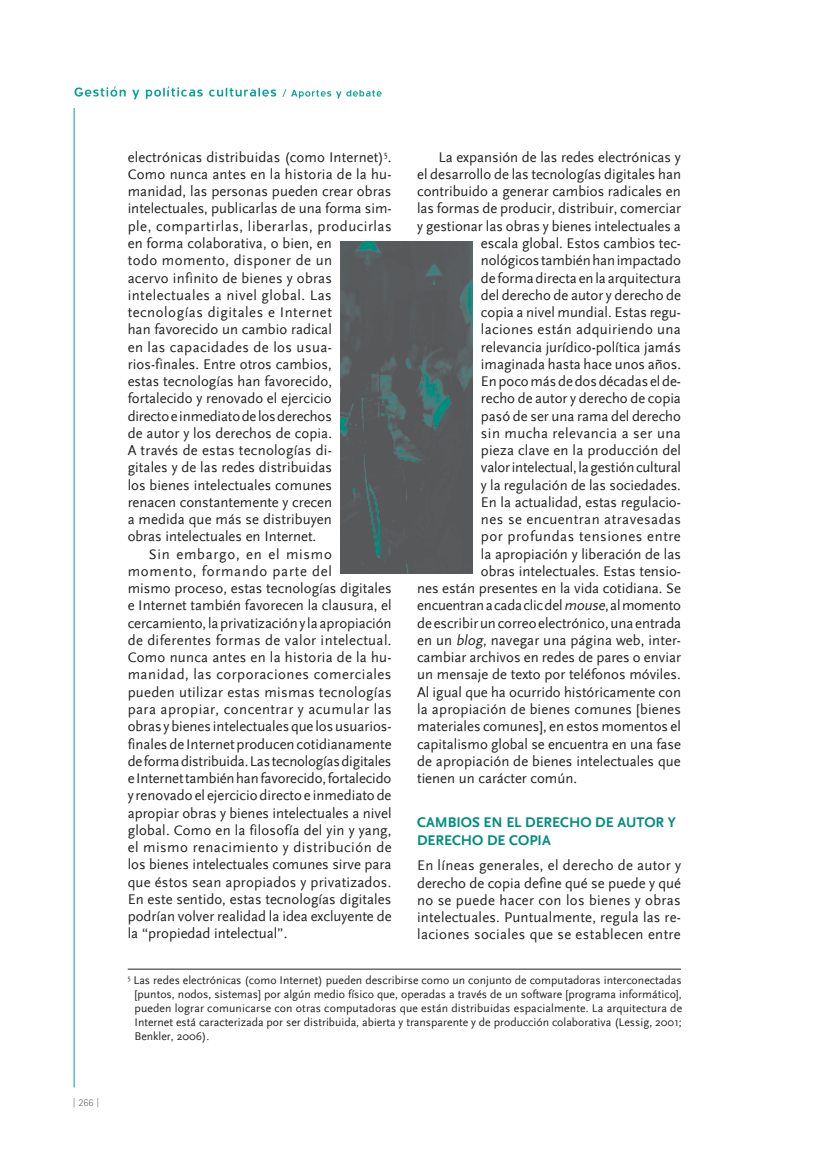
<style>
.page{position:relative;width:830px;height:1170px;background:#fff}
.page>*{position:absolute;margin:0;border:0;box-sizing:border-box;transform-origin:0 0}
.IC_cpo_de_texto_1{font:14.7px/17.2px "Scala Sans";color:#231f20}
.IC_cpo_de_texto_1-2{font:14.7px "Scala Sans";letter-spacing:.03em;color:#231f20}
.IC_subtitulo_nota{font:700 14.7px/18px "Scala Sans";color:#008e7f}
.IC_cpo_de_texto_1-3{font:14.7px "Scala Sans";letter-spacing:.02em;color:#231f20}
.IC_cpo_de_texto_1-4{font:14.7px "Scala Sans";letter-spacing:.035em;color:#231f20}
.IC_notas_al_pie{font:11.7px/14.1px "Scala Sans";color:#231f20;text-align:justify}
.t1{font:300 10.5px "Rotis Sans Serif";color:#6c6d70}
.s1{font-style:italic}
</style>
<div class="page">
<svg style="left:74px;top:86px;width:307px;height:13px"></svg>
<hr style="left:128px;top:968px;width:552px;height:1px;background:#231f20">
<img style="left:340px;top:242px;width:132px;height:331px">
<hr style="left:74px;top:108px;width:1px;height:979px;background:#03a197">
<p class="t1" style="left:72px;top:1096px;width:29px">| 266 |</p>
<p class="IC_cpo_de_texto_1" style="left:438px;top:148px;width:244px">La expansión de las redes electrónicas y</p>
<p class="IC_cpo_de_texto_1" style="left:417px;top:166px;width:265px">el desarrollo de las tecnologías digitales han</p>
<p class="IC_cpo_de_texto_1" style="left:417px;top:183px;width:265px">contribuido a generar cambios radicales en</p>
<p class="IC_cpo_de_texto_1" style="left:417px;top:200px;width:265px">las formas de producir, distribuir, comerciar</p>
<p class="IC_cpo_de_texto_1" style="left:417px;top:217px;width:265px">y gestionar las obras y bienes intelectuales a</p>
<p class="IC_cpo_de_texto_1" style="left:480px;top:235px;width:201px">escala global. Estos cambios tec-</p>
<p class="IC_cpo_de_texto_1" style="left:480px;top:252px;width:201px">nológicos también han impactado</p>
<p class="IC_cpo_de_texto_1" style="left:480px;top:269px;width:201px">de forma directa en la arquitectura</p>
<p class="IC_cpo_de_texto_1" style="left:480px;top:286px;width:201px">del derecho de autor y derecho de</p>
<p class="IC_cpo_de_texto_1" style="left:480px;top:304px;width:201px">copia a nivel mundial. Estas regu-</p>
<p class="IC_cpo_de_texto_1-3" style="left:480px;top:321px;width:201px">laciones están adquiriendo una</p>
<p class="IC_cpo_de_texto_1" style="left:480px;top:338px;width:201px">relevancia jurídico-política jamás</p>
<p class="IC_cpo_de_texto_1" style="left:480px;top:355px;width:201px">imaginada hasta hace unos años.</p>
<p class="IC_cpo_de_texto_1" style="left:480px;top:373px;width:201px">En poco más de dos décadas el de-</p>
<p class="IC_cpo_de_texto_1" style="left:480px;top:390px;width:201px">recho de autor y derecho de copia</p>
<p class="IC_cpo_de_texto_1" style="left:480px;top:407px;width:201px">pasó de ser una rama del derecho</p>
<p class="IC_cpo_de_texto_1-2" style="left:480px;top:425px;width:201px">sin mucha relevancia a ser una</p>
<p class="IC_cpo_de_texto_1" style="left:480px;top:442px;width:201px">pieza clave en la producción del</p>
<p class="IC_cpo_de_texto_1" style="left:480px;top:459px;width:201px">valor intelectual, la gestión cultural</p>
<p class="IC_cpo_de_texto_1" style="left:480px;top:476px;width:201px">y la regulación de las sociedades.</p>
<p class="IC_cpo_de_texto_1" style="left:480px;top:493px;width:201px">En la actualidad, estas regulacio-</p>
<p class="IC_cpo_de_texto_1-2" style="left:480px;top:511px;width:201px">nes se encuentran atravesadas</p>
<p class="IC_cpo_de_texto_1-4" style="left:480px;top:528px;width:201px">por profundas tensiones entre</p>
<p class="IC_cpo_de_texto_1" style="left:480px;top:545px;width:201px">la apropiación y liberación de las</p>
<p class="IC_cpo_de_texto_1" style="left:480px;top:562px;width:201px">obras intelectuales. Estas tensio-</p>
<p class="IC_cpo_de_texto_1" style="left:417px;top:580px;width:265px">nes están presentes en la vida cotidiana. Se</p>
<p class="IC_cpo_de_texto_1" style="left:417px;top:597px;width:265px">encuentran a cada clic del <span class="s1">mouse</span>, al momento</p>
<p class="IC_cpo_de_texto_1" style="left:417px;top:614px;width:265px">de escribir un correo electrónico, una entrada</p>
<p class="IC_cpo_de_texto_1" style="left:417px;top:631px;width:265px">en un <span class="s1">blog</span>, navegar una página web, inter-</p>
<p class="IC_cpo_de_texto_1" style="left:417px;top:649px;width:265px">cambiar archivos en redes de pares o enviar</p>
<p class="IC_cpo_de_texto_1" style="left:417px;top:666px;width:265px">un mensaje de texto por teléfonos móviles.</p>
<p class="IC_cpo_de_texto_1" style="left:417px;top:683px;width:265px">Al igual que ha ocurrido históricamente con</p>
<p class="IC_cpo_de_texto_1" style="left:417px;top:700px;width:265px">la apropiación de bienes comunes [bienes</p>
<p class="IC_cpo_de_texto_1" style="left:417px;top:718px;width:265px">materiales comunes], en estos momentos el</p>
<p class="IC_cpo_de_texto_1" style="left:417px;top:735px;width:265px">capitalismo global se encuentra en una fase</p>
<p class="IC_cpo_de_texto_1" style="left:417px;top:752px;width:265px">de apropiación de bienes intelectuales que</p>
<p class="IC_cpo_de_texto_1" style="left:417px;top:769px;width:161px">tienen un carácter común.</p>
<p class="IC_subtitulo_nota" style="left:417px;top:813px;width:260px">CAMBIOS EN EL DERECHO DE AUTOR Y<br>DERECHO DE COPIA</p>
<p class="IC_cpo_de_texto_1" style="left:417px;top:857px;width:265px;text-align:justify">En líneas generales, el derecho de autor y derecho de copia define qué se puede y qué no se puede hacer con los bienes y obras intelectuales. Puntualmente, regula las re&shy;laciones sociales que se establecen entre</p>
<p class="IC_notas_al_pie" style="left:134px;top:973px;width:549px;text-indent:-7px"><sup>5</sup> Las redes electrónicas (como Internet) pueden describirse como un conjunto de computadoras interconectadas [puntos, nodos, sistemas] por algún medio físico que, operadas a través de un software [programa informático], pueden lograr comunicarse con otras computadoras que están distribuidas espacialmente. La arquitectura de Internet está caracterizada por ser distribuida, abierta y transparente y de producción colaborativa (Lessig, 2001 ; Benkler, 2006).</p>
<p class="IC_cpo_de_texto_1" style="left:128px;top:148px;width:265px">electrónicas distribuidas (como Internet) .<br>Como nunca antes en la historia de la hu&shy;manidad, las personas pueden crear obras intelectuales, publicarlas de una forma sim&shy;ple, compartirlas, liberarlas, producirlas en forma colaborativa, o bien, en<br>todo momento, disponer de un<br>acervo infinito de bienes y obras intelectuales a nivel global. Las tecnologías digitales e Internet<br>han favorecido un cambio radical<br>en las capacidades de los usua&shy;rios-finales. Entre otros cambios,<br>estas tecnologías han favorecido, fortalecido y renovado el ejercicio<br>directo e inmediato de los derechos<br>de autor y los derechos de copia.<br>A través de estas tecnologías di-<br>gitales y de las redes distribuidas<br>los bienes intelectuales comunes<br>renacen constantemente y crecen<br>a medida que más se distribuyen<br>obras intelectuales en Internet.</p>
<p class="IC_cpo_de_texto_1" style="left:128px;top:545px;width:265px;text-indent:21px">Sin embargo, en el mismo momento, formando parte del<br>mismo proceso, estas tecnologías digitales e Internet también favorecen la clausura, el cercamiento, la privatización y la apropiación de diferentes formas de valor intelectual.<br>Como nunca antes en la historia de la hu&shy;manidad, las corporaciones comerciales pueden utilizar estas mismas tecnologías para apropiar, concentrar y acumular las obras y bienes intelectuales que los usuarios&shy;finales de Internet producen cotidianamente de forma distribuida. Las tecnologías digitales e Internet también han favorecido, fortalecido y renovado el ejercicio directo e inmediato de apropiar obras y bienes intelectuales a nivel global. Como en la filosofía del yin y yang, el mismo renacimiento y distribución de los bienes intelectuales comunes sirve para que éstos sean apropiados y privatizados.<br>En este sentido, estas tecnologías digitales podrían volver realidad la idea excluyente de la “propiedad intelectual”.</p>
</div>
